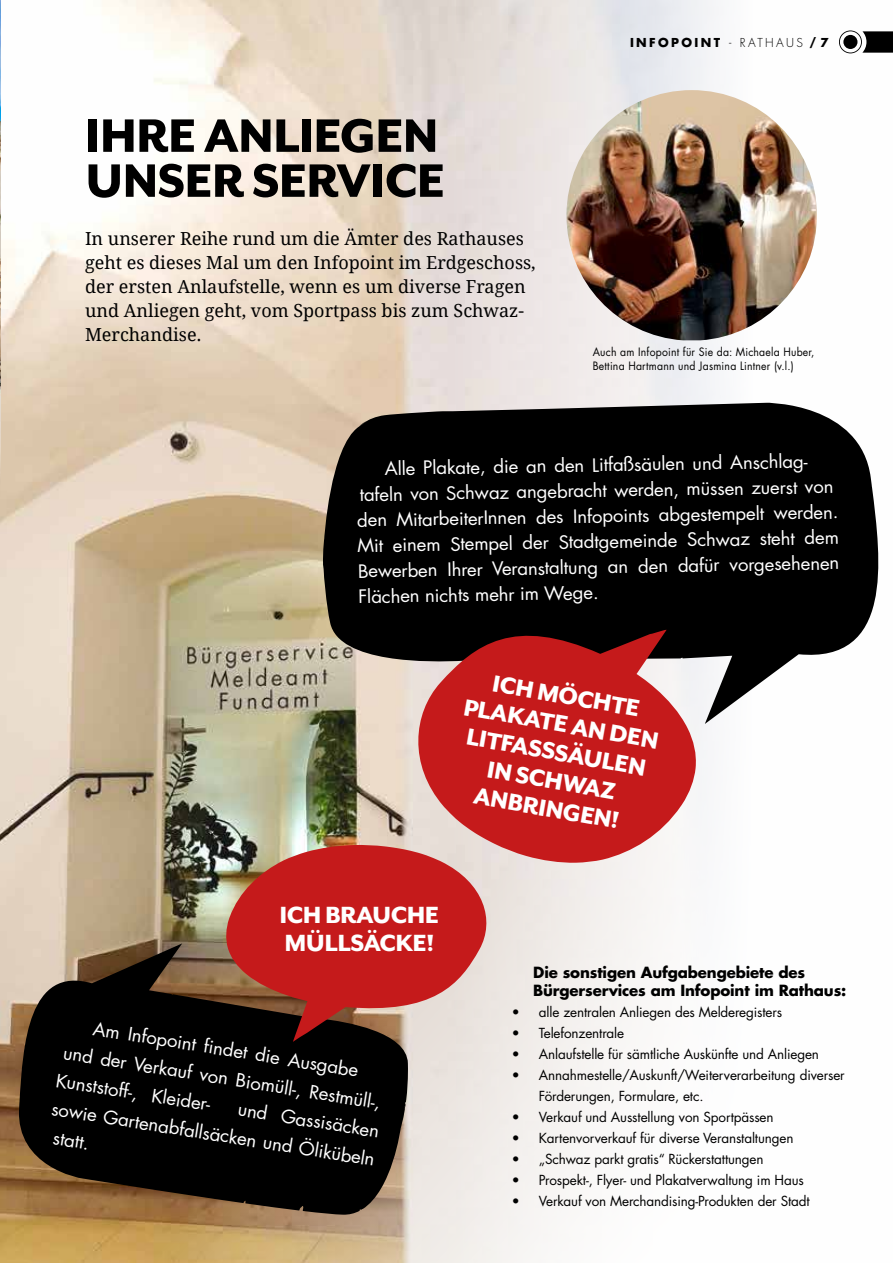
<style>
.page{position:relative;width:893px;height:1263px;background:#fff}
.page>*{position:absolute;margin:0;border:0;box-sizing:border-box;transform-origin:0 0}
.t1{font:800 54px/45px "Mr Eaves San OT";letter-spacing:-.02em;color:#000}
.t2{font:800 27px/28.5px "Mr Eaves San OT";letter-spacing:-.02em;color:#fff;text-align:center}
.t3{font:18px/25.5px "Futura LT Pro";color:#fff;scale:1.04 1}
.t4{font:18px/24px "Droid Serif";color:#000}
.t5{font:700 15px/18px "Futura LT Pro";letter-spacing:-.01em;color:#000}
.t6{font:13.5px/21px "Futura LT Pro";letter-spacing:-.01em;color:#000}
.t7{font:700 12px "Futura LT Pro";letter-spacing:.2em;color:#000}
.t8{font:11.25px/13.5px "Futura LT Pro";letter-spacing:.02em;color:#000;scale:.93 1}
.s1{font-weight:300}
</style>
<div class="page">
<img style="left:1px;top:0;width:852px;height:1263px">
<img style="left:566px;top:90px;width:251px;height:250px;border-radius:123px">
<svg style="left:323px;top:402px;width:556px;height:322px;background:#292726"></svg>
<svg style="left:408px;top:615px;width:289px;height:248px;background:#b03838"></svg>
<svg style="left:16px;top:943px;width:392px;height:272px;background:#241d15"></svg>
<svg style="left:225px;top:845px;width:270px;height:197px;background:#b74440"></svg>
<img style="left:0;top:0;width:1px;height:530px">
<svg style="left:839px;top:30px;width:54px;height:23px"></svg>
<h1 class="t1" style="left:85px;top:113px;width:362px">IHRE ANLIEGEN<br>UNSER SERVICE</h1>
<p class="t4" style="left:85px;top:226px;width:452px">In unserer Reihe rund um die Ämter des Rathauses geht es dieses Mal um den Infopoint im Erdgeschoss, der ersten Anlaufstelle, wenn es um diverse Fragen und Anliegen geht, vom Sportpass bis zum Schwaz-Merchandise.</p>
<p class="t7" style="left:630px;top:34px;width:200px">INFOPOINT <span class="s1">- RATHAUS</span> / 7</p>
<p class="t8" style="left:593px;top:345px;width:240px">Auch am Infopoint für Sie da: Michaela Huber,<br>Bettina Hartmann und Jasmina Lintner (v.l.)</p>
<p class="t3" style="left:356px;top:456px;width:465px;text-indent:29px;rotate:-1deg">Alle Plakate, die an den Litfaßsäulen und Anschlag&shy;tafeln von Schwaz angebracht werden, müssen zuerst von den MitarbeiterInnen des Infopoints abgestempelt werden.<br>Mit einem Stempel der Stadtgemeinde Schwaz steht dem Bewerben Ihrer Veranstaltung an den dafür vorgesehenen Flächen nichts mehr im Wege.</p>
<h2 class="t2" style="left:471px;top:664px;width:199px;rotate:10deg">ICH MÖCHTE<br>PLAKATE AN DEN<br>LITFASSSÄULEN<br>IN SCHWAZ<br>ANBRINGEN!</h2>
<h2 class="t2" style="left:279px;top:900px;width:161px;text-align:left">ICH BRAUCHE<br>MÜLLSÄCKE!</h2>
<p class="t3" style="left:67px;top:1009px;width:313px;line-height:28.5px;text-indent:28px;rotate:9deg">Am Infopoint fi ndet die Ausgabe und der Verkauf von Biomüll-, Restmüll-,<br>Kunststoff-, Kleider-</p>
<p class="t3" style="left:240px;top:1096px;width:139px;rotate:9deg">und Gassisäcken</p>
<p class="t3" style="left:54px;top:1095px;width:316px;rotate:9deg">sowie Gartenabfallsäcken und Ölikübeln</p>
<p class="t3" style="left:55px;top:1124px;width:37px;rotate:9deg">statt.</p>
<p class="t5" style="left:533px;top:963px;width:315px">Die sonstigen Aufgabengebiete des<br>Bürgerservices am Infopoint im Rathaus:</p>
<p class="t6" style="left:512px;top:1001px;width:272px">• alle zentralen Anliegen des Melderegisters</p>
<p class="t6" style="left:512px;top:1022px;width:114px">• Telefonzentrale</p>
<p class="t6" style="left:512px;top:1043px;width:309px">• Anlaufstelle für sämtliche Auskünfte und Anliegen</p>
<p class="t6" style="left:539px;top:1064px;width:307px;text-indent:-27px">• Annahmestelle/Auskunft/Weiterverarbeitung diverser<br>Förderungen, Formulare, etc.</p>
<p class="t6" style="left:512px;top:1106px;width:263px">• Verkauf und Ausstellung von Sportpässen</p>
<p class="t6" style="left:512px;top:1127px;width:283px">• Kartenvorverkauf für diverse Veranstaltungen</p>
<p class="t6" style="left:512px;top:1148px;width:253px">• „Schwaz parkt gratis“ Rückerstattungen</p>
<p class="t6" style="left:512px;top:1169px;width:293px">• Prospekt-, Flyer- und Plakatverwaltung im Haus</p>
<p class="t6" style="left:512px;top:1190px;width:299px">• Verkauf von Merchandising-Produkten der Stadt</p>
</div>
